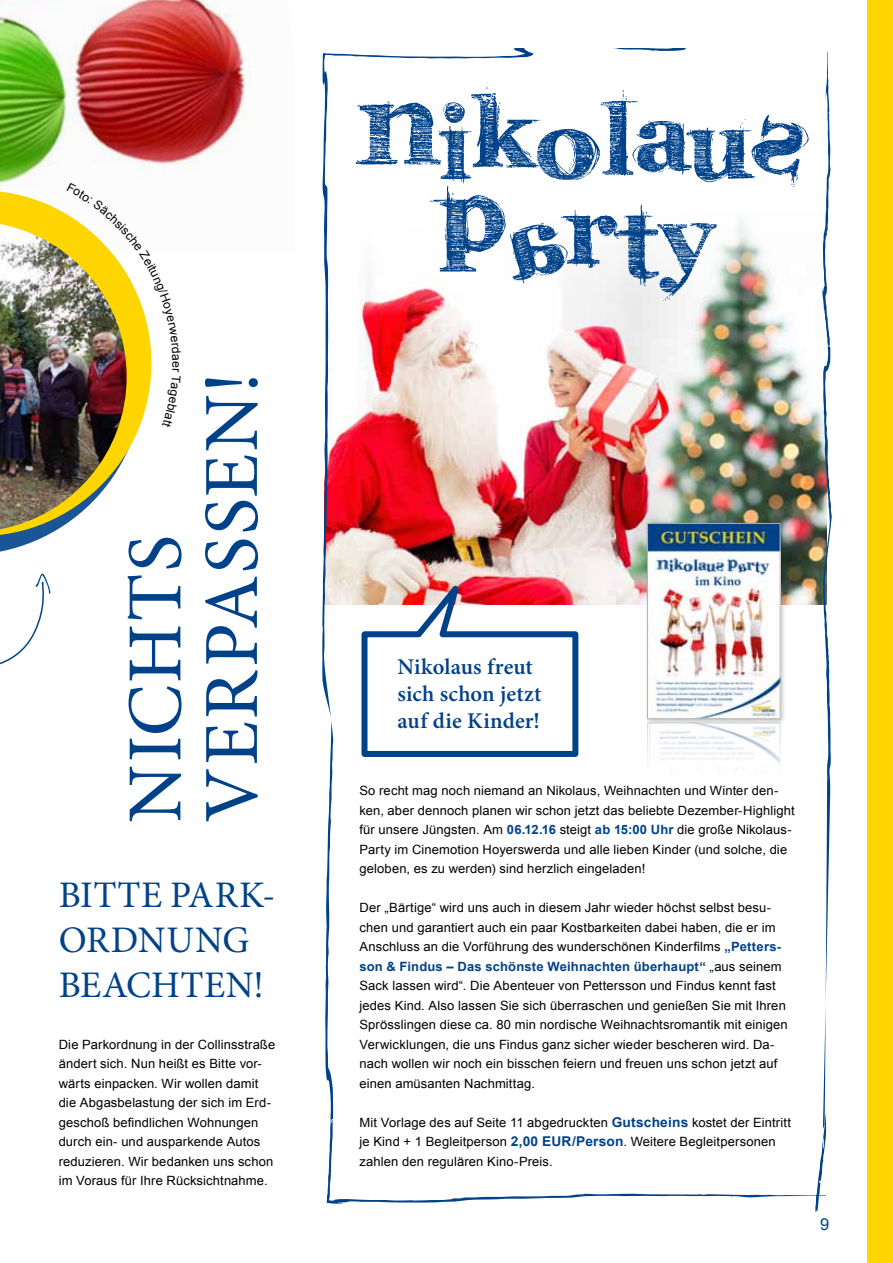
<style>
.page{position:relative;width:893px;height:1263px;background:#fff}
.page>*{position:absolute;margin:0;border:0;box-sizing:border-box;transform-origin:0 0}
.t1{font:37.5px/45px "Minion Pro";letter-spacing:.01em;color:#004289}
.t2{font:600 22.5px/27px "Minion Pro";letter-spacing:.005em;color:#004289}
.t3{font:16.5px "Arial";color:#004289}
.t4{font:12.75px/19.5px "Arial";letter-spacing:.01em;color:#000}
.t5{font:12px "Arial";color:#000}
.s1{font-weight:700;color:#004289}
.s2{font-weight:700;font-size:13.5px;color:#004289}
</style>
<div class="page">
<img style="left:0;top:0;width:246px;height:184px">
<svg style="left:0;top:536px;width:46px;height:16px"></svg>
<svg style="left:0;top:191px;width:151px;height:345px"></svg>
<img style="left:0;top:224px;width:127px;height:305px">
<div style="left:867px;top:0;width:26px;height:1263px;background:#ffd500"></div>
<img style="left:322px;top:48px;width:503px;height:1164px">
<svg style="left:356px;top:82px;width:453px;height:105px"></svg>
<svg style="left:428px;top:186px;width:289px;height:115px"></svg>
<div style="left:626px;top:648px;width:173px;height:283px;background:#fff"></div>
<div style="left:644px;top:520px;width:142px;height:205px;background:#000;opacity:.25"></div>
<img style="left:649px;top:525px;width:129px;height:192px">
<div style="left:647px;top:523px;width:133px;height:196px;border:1px solid #b3b2b2"></div>
<svg style="left:358px;top:562px;width:223px;height:198px"></svg>
<svg style="left:822px;top:52px;width:10px;height:1078px"></svg>
<svg style="left:0;top:573px;width:50px;height:92px"></svg>
<svg style="left:205px;top:378px;width:53px;height:443px"></svg>
<svg style="left:128px;top:538px;width:54px;height:283px"></svg>
<svg style="left:67px;top:183px;width:114px;height:177px"></svg>
<p class="t5" style="left:185px;top:361px;width:8px;rotate:90deg">e</p>
<h1 class="t1" style="left:59px;top:873px;width:218px">BITTE PARK-<br>ORDNUNG<br>BEACHTEN!</h1>
<p class="t4" style="left:59px;top:1034px;width:218px">Die Parkordnung in der Collinsstraße ändert sich. Nun heißt es Bitte vor&shy;wärts einpacken. Wir wollen damit die Abgasbelastung der sich im Erd&shy;geschoß befindlichen Wohnungen durch ein- und ausparkende Autos reduzieren. Wir bedanken uns schon im Voraus für Ihre Rücksichtnahme.</p>
<h2 class="t2" style="left:398px;top:653px;width:146px">Nikolaus freut sich schon jetzt auf die Kinder!</h2>
<p class="t4" style="left:359px;top:781px;width:437px">So recht mag noch niemand an Nikolaus, Weihnachten und Winter den&shy;ken, aber dennoch planen wir schon jetzt das beliebte Dezember-Highlight für unsere Jüngsten. Am <span class="s1">06.12.16</span> steigt <span class="s1">ab 15:00 Uhr</span> die große Nikolaus-Party im Cinemotion Hoyerswerda und alle lieben Kinder (und solche, die geloben, es zu werden) sind herzlich eingeladen!</p>
<p class="t4" style="left:359px;top:898px;width:430px">Der „Bärtige“ wird uns auch in diesem Jahr wieder höchst selbst besu&shy;chen und garantiert auch ein paar Kostbarkeiten dabei haben, die er im Anschluss an die Vorführung des wunderschönen Kinderfilms <span class="s1">„Petters&shy;son &amp; Findus – Das schönste Weihnachten überhaupt“</span> „aus seinem Sack lassen wird“. Die Abenteuer von Pettersson und Findus kennt fast jedes Kind. Also lassen Sie sich überraschen und genießen Sie mit Ihren Sprösslingen diese ca. 80 min nordische Weihnachtsromantik mit einigen Verwicklungen, die uns Findus ganz sicher wieder bescheren wird. Da&shy;nach wollen wir noch ein bisschen feiern und freuen uns schon jetzt auf einen amüsanten Nachmittag.</p>
<p class="t4" style="left:359px;top:1112px;width:433px">Mit Vorlage des auf Seite 11 abgedruckten <span class="s2">Gutscheins</span> kostet der Eintritt je Kind + 1 Begleitperson <span class="s2">2,00 EUR/Person</span>. Weitere Begleitpersonen zahlen den regulären Kino-Preis.</p>
<p class="t3" style="left:820px;top:1214px;width:11px">9</p>
</div>
